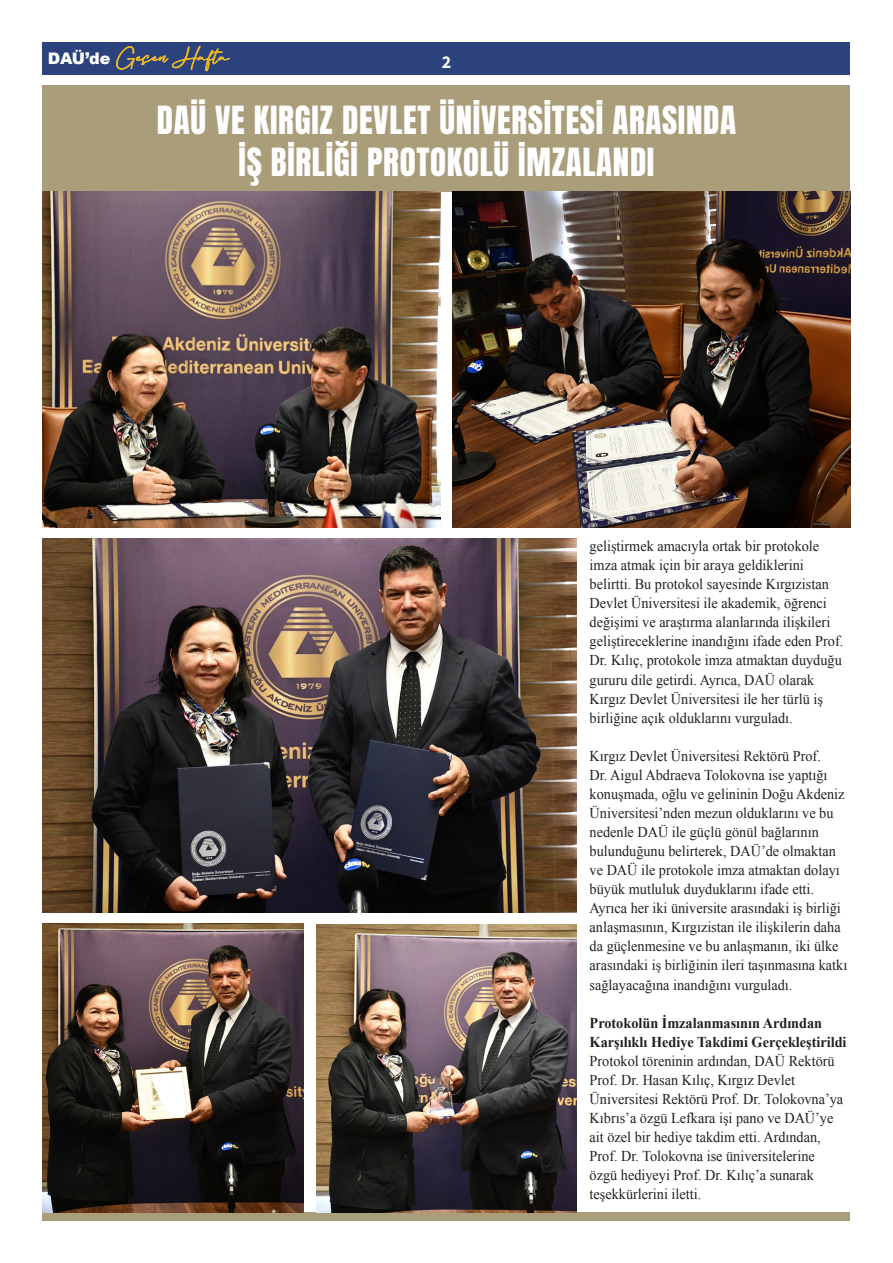
<style>
.page{position:relative;width:893px;height:1263px;background:#fff}
.page>*{position:absolute;margin:0;border:0;box-sizing:border-box;transform-origin:0 0}
.t1{font:33px "Anton";letter-spacing:.02em;color:#fff}
.t2{font:18.6px "Bacalisties";color:#ebb824;scale:1.1 1}
.t3{font:700 18px "Source Sans 3";color:#fff}
.t4{font:15px/19px "Times New Roman EMU";color:#231f20;scale:.95 1}
.t5{font:700 15px/19px "Times New Roman EMU";color:#231f20;scale:.95 1}
</style>
<div class="page">
<div style="left:43px;top:43px;width:807px;height:32px;background:#2b427d"></div>
<div style="left:43px;top:85px;width:807px;height:107px;background:#aa9d7a"></div>
<div style="left:43px;top:1212px;width:807px;height:8px;background:#aa9e7a"></div>
<img style="left:43px;top:192px;width:397px;height:336px">
<img style="left:43px;top:539px;width:534px;height:373px">
<img style="left:43px;top:924px;width:260px;height:288px">
<img style="left:316px;top:925px;width:261px;height:287px">
<img style="left:453px;top:192px;width:397px;height:336px">
<p class="t2" style="left:48px;top:41px;width:167px"><sub>DAÜ’de</sub> Geçen Hafta</p>
<p class="t3" style="left:442px;top:50px;width:11px">2</p>
<p class="t1" style="left:157px;top:103px;width:581px">DAÜ VE KIRGIZ DEVLET ÜNİVERSİTESİ ARASINDA</p>
<p class="t1" style="left:239px;top:145px;width:417px">İŞ BİRLİĞİ PROTOKOLÜ İMZALANDI</p>
<p class="t4" style="left:590px;top:536px;width:269px">geliştirmek amacıyla ortak bir protokole imza atmak için bir araya geldiklerini belirtti. Bu protokol sayesinde Kırgızistan Devlet Üniversitesi ile akademik, öğrenci değişimi ve araştırma alanlarında ilişkileri geliştireceklerine inandığını ifade eden Prof.<br>Dr. Kılıç, protokole imza atmaktan duyduğu gururu dile getirdi. Ayrıca, DAÜ olarak Kırgız Devlet Üniversitesi ile her türlü iş birliğine açık olduklarını vurguladı.</p>
<p class="t4" style="left:590px;top:746px;width:273px">Kırgız Devlet Üniversitesi Rektörü Prof.<br>Dr. Aigul Abdraeva Tolokovna ise yaptığı konuşmada, oğlu ve gelininin Doğu Akdeniz Üniversitesi’nden mezun olduklarını ve bu nedenle DAÜ ile güçlü gönül bağlarının bulunduğunu belirterek, DAÜ’de olmaktan ve DAÜ ile protokole imza atmaktan dolayı büyük mutluluk duyduklarını ifade etti.<br>Ayrıca her iki üniversite arasındaki iş birliği anlaşmasının, Kırgızistan ile ilişkilerin daha da güçlenmesine ve bu anlaşmanın, iki ülke arasındaki iş birliğinin ileri taşınmasına katkı sağlayacağına inandığını vurguladı.</p>
<p class="t5" style="left:590px;top:1013px;width:272px">Protokolün İmzalanmasının Ardından<br>Karşılıklı Hediye Takdimi Gerçekleştirildi</p>
<p class="t4" style="left:590px;top:1051px;width:268px">Protokol töreninin ardından, DAÜ Rektörü Prof. Dr. Hasan Kılıç, Kırgız Devlet Üniversitesi Rektörü Prof. Dr. Tolokovna’ya Kıbrıs’a özgü Lefkara işi pano ve DAÜ’ye ait özel bir hediye takdim etti. Ardından, Prof. Dr. Tolokovna ise üniversitelerine özgü hediyeyi Prof. Dr. Kılıç’a sunarak teşekkürlerini iletti.</p>
</div>
